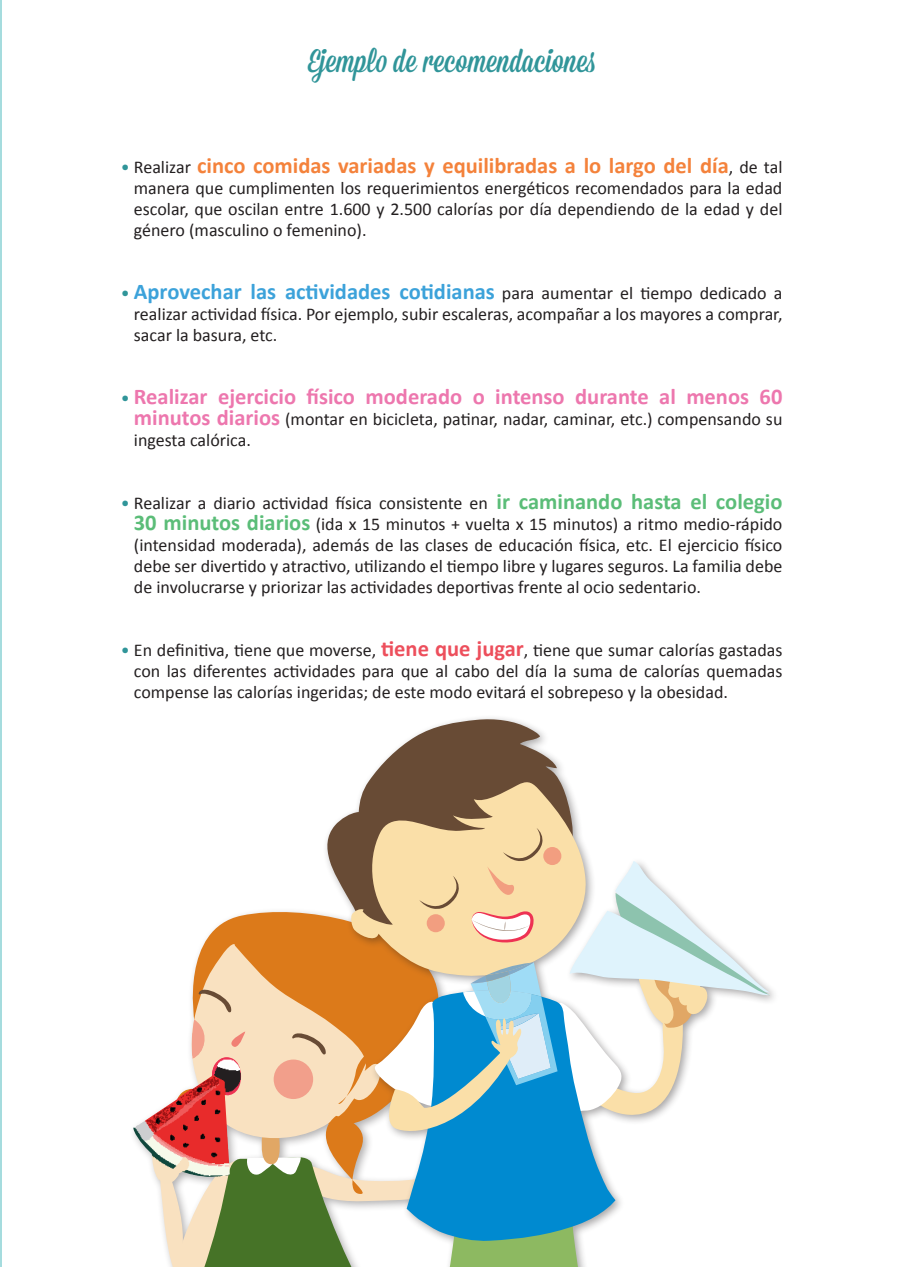
<style>
.page{position:relative;width:897px;height:1267px;background:#fff}
.page>*{position:absolute;margin:0;border:0;box-sizing:border-box;transform-origin:0 0}
.t1{font:32.55px "Mission Script";color:#309599}
.t2{font:700 22.5px "Calibri";color:#3ca2da}
.t3{font:700 22.5px "Calibri";color:#f4823b}
.t4{font:700 22.5px "Calibri";color:#ed77ae}
.t5{font:18px/21px "Calibri";color:#231f20;text-align:justify}
.s1{font-weight:400;font-size:18px;color:#309599}
.s2{font-weight:400;font-size:18px;color:#231f20}
.s3{font-weight:700;font-size:22.5px;color:#ed77ae}
.s4{color:#309599}
.s5{font-weight:700;font-size:22.5px;color:#5bbd78}
.s6{font-weight:700;font-size:22.5px;color:#ed4f5c}
</style>
<div class="page">
<hr style="left:0;top:0;width:2px;height:1266px;background:#a5dcde">
<svg style="left:333px;top:718px;width:232px;height:109px;fill:#684b35"></svg>
<svg style="left:350px;top:780px;width:229px;height:47px;background:#9d8366"></svg>
<svg style="left:133px;top:827px;width:636px;height:439px"></svg>
<p class="t1" style="left:308px;top:41px;width:288px">Ejemplo de recomendaciones</p>
<p class="t3" style="left:121px;top:151px;width:663px"><span class="s1">•</span> <span class="s2">Realizar</span> cinco comidas variadas y equilibradas a lo largo del día<span class="s2">, de tal</span></p>
<p class="t5" style="left:134px;top:177px;width:650px">manera que cumplimenten los requerimientos energéticos recomendados para la edad escolar, que oscilan entre 1.600 y 2.500 calorías por día dependiendo de la edad y del género (masculino o femenino).</p>
<p class="t2" style="left:121px;top:277px;width:663px"><span class="s1">•</span> Aprovechar las actividades cotidianas <span class="s2">para aumentar el tiempo dedicado a</span></p>
<p class="t5" style="left:134px;top:303px;width:650px">realizar actividad física. Por ejemplo, subir escaleras, acompañar a los mayores a comprar, sacar la basura, etc.</p>
<p class="t4" style="left:121px;top:382px;width:663px"><span class="s1">•</span> Realizar ejercicio físico moderado o intenso durante al menos 60</p>
<p class="t5" style="left:134px;top:408px;width:650px"><span class="s3">minutos diarios</span> (montar en bicicleta, patinar, nadar, caminar, etc.) compensando su ingesta calórica.</p>
<p class="t5" style="left:134px;top:492px;width:650px;text-indent:-13px"><span class="s4">•</span> Realizar a diario actividad física consistente en <span class="s5">ir caminando hasta el colegio 30 minutos diarios</span> (ida x 15 minutos + vuelta x 15 minutos) a ritmo medio-rápido (intensidad moderada), además de las clases de educación física, etc. El ejercicio físico debe ser divertido y atractivo, utilizando el tiempo libre y lugares seguros. La familia debe de involucrarse y priorizar las actividades deportivas frente al ocio sedentario.</p>
<p class="t5" style="left:134px;top:639px;width:650px;text-indent:-13px"><span class="s4">•</span> En definitiva, tiene que moverse, <span class="s6">tiene que jugar</span>, tiene que sumar calorías gastadas con las diferentes actividades para que al cabo del día la suma de calorías quemadas compense las calorías ingeridas; de este modo evitará el sobrepeso y la obesidad.</p>
</div>
